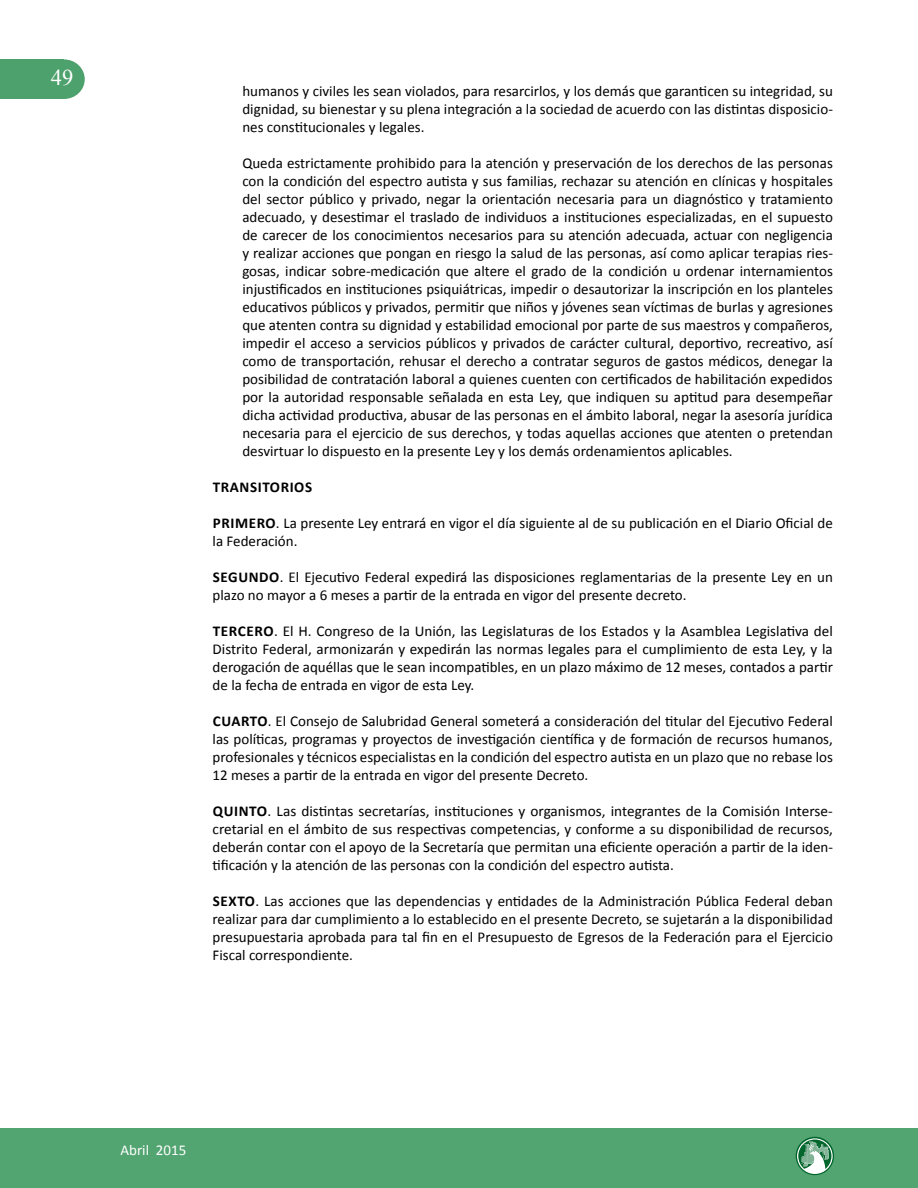
<style>
.page{position:relative;width:918px;height:1188px;background:#fff}
.page>*{position:absolute;margin:0;border:0;box-sizing:border-box;transform-origin:0 0}
.t1{font:22.5px "Times New Roman";color:#fff}
.t2{font:15px/18px "Calibri";color:#000;text-align:justify}
.t3{font:700 15px "Calibri";letter-spacing:.04em;color:#000}
.t4{font:15px "Calibri";color:#fff}
.s1{font-weight:700}
</style>
<div class="page">
<div style="left:0;top:59px;width:64px;height:40px;background:#4da16c"></div>
<div style="left:44px;top:59px;width:41px;height:40px;background:#4da16c;border-radius:50%"></div>
<div style="left:0;top:1128px;width:918px;height:60px;background:#52a470"></div>
<svg style="left:796px;top:1137px;width:38px;height:38px"></svg>
<svg style="left:797px;top:1138px;width:36px;height:36px"></svg>
<svg style="left:798px;top:1140px;width:33px;height:29px"></svg>
<h1 class="t1" style="left:51px;top:63px;width:24px">49</h1>
<p class="t2" style="left:242px;top:82px;width:592px">humanos y civiles les sean violados, para resarcirlos, y los demás que garanticen su integridad, su dignidad, su bienestar y su plena integración a la sociedad de acuerdo con las distintas disposicio&shy;nes constitucionales y legales.</p>
<p class="t2" style="left:242px;top:154px;width:592px">Queda estrictamente prohibido para la atención y preservación de los derechos de las personas con la condición del espectro autista y sus familias, rechazar su atención en clínicas y hospitales del sector público y privado, negar la orientación necesaria para un diagnóstico y tratamiento adecuado, y desestimar el traslado de individuos a instituciones especializadas, en el supuesto de carecer de los conocimientos necesarios para su atención adecuada, actuar con negligencia y realizar acciones que pongan en riesgo la salud de las personas, así como aplicar terapias ries&shy;gosas, indicar sobre-medicación que altere el grado de la condición u ordenar internamientos injustificados en instituciones psiquiátricas, impedir o desautorizar la inscripción en los planteles educativos públicos y privados, permitir que niños y jóvenes sean víctimas de burlas y agresiones que atenten contra su dignidad y estabilidad emocional por parte de sus maestros y compañeros, impedir el acceso a servicios públicos y privados de carácter cultural, deportivo, recreativo, así como de transportación, rehusar el derecho a contratar seguros de gastos médicos, denegar la posibilidad de contratación laboral a quienes cuenten con certificados de habilitación expedidos por la autoridad responsable señalada en esta Ley, que indiquen su aptitud para desempeñar dicha actividad productiva, abusar de las personas en el ámbito laboral, negar la asesoría jurídica necesaria para el ejercicio de sus derechos, y todas aquellas acciones que atenten o pretendan desvirtuar lo dispuesto en la presente Ley y los demás ordenamientos aplicables.</p>
<p class="t3" style="left:213px;top:478px;width:18px">TRANSITORIOS</p>
<p class="t3" style="left:213px;top:514px;width:19px">PRIMERO</p>
<p class="t2" style="left:213px;top:514px;width:622px;text-indent:63px">. La presente Ley entrará en vigor el día siguiente al de su publicación en el Diario Oficial de la Federación.</p>
<p class="t3" style="left:213px;top:568px;width:19px">SEGUNDO</p>
<p class="t2" style="left:213px;top:568px;width:622px;text-indent:67px">. El Ejecutivo Federal expedirá las disposiciones reglamentarias de la presente Ley en un plazo no mayor a 6 meses a partir de la entrada en vigor del presente decreto.</p>
<p class="t3" style="left:213px;top:622px;width:18px">TERCERO</p>
<p class="t2" style="left:213px;top:622px;width:622px;text-indent:61px">. El H. Congreso de la Unión, las Legislaturas de los Estados y la Asamblea Legislativa del Distrito Federal, armonizarán y expedirán las normas legales para el cumplimiento de esta Ley, y la derogación de aquéllas que le sean incompatibles, en un plazo máximo de 12 meses, contados a partir de la fecha de entrada en vigor de esta Ley.</p>
<p class="t3" style="left:213px;top:712px;width:19px">CUARTO</p>
<p class="t2" style="left:213px;top:712px;width:622px;text-indent:55px">. El Consejo de Salubridad General someterá a consideración del titular del Ejecutivo Federal las políticas, programas y proyectos de investigación científica y de formación de recursos humanos, profesionales y técnicos especialistas en la condición del espectro autista en un plazo que no rebase los 12 meses a partir de la entrada en vigor del presente Decreto.</p>
<p class="t2" style="left:213px;top:802px;width:622px"><span class="s1">QUI NTO</span>. Las distintas secretarías, instituciones y organismos, integrantes de la Comisión Interse&shy;cretarial en el ámbito de sus respectivas competencias, y conforme a su disponibilidad de recursos, deberán contar con el apoyo de la Secretaría que permitan una eficiente operación a partir de la iden&shy;tificación y la atención de las personas con la condición del espectro autista.</p>
<p class="t2" style="left:213px;top:892px;width:622px"><span class="s1">SEXTO</span>. Las acciones que las dependencias y entidades de la Administración Pública Federal deban realizar para dar cumplimiento a lo establecido en el presente Decreto, se sujetarán a la disponibilidad presupuestaria aprobada para tal fin en el Presupuesto de Egresos de la Federación para el Ejercicio Fiscal correspondiente.</p>
<p class="t4" style="left:121px;top:1140px;width:67px">Abril 2015</p>
</div>
